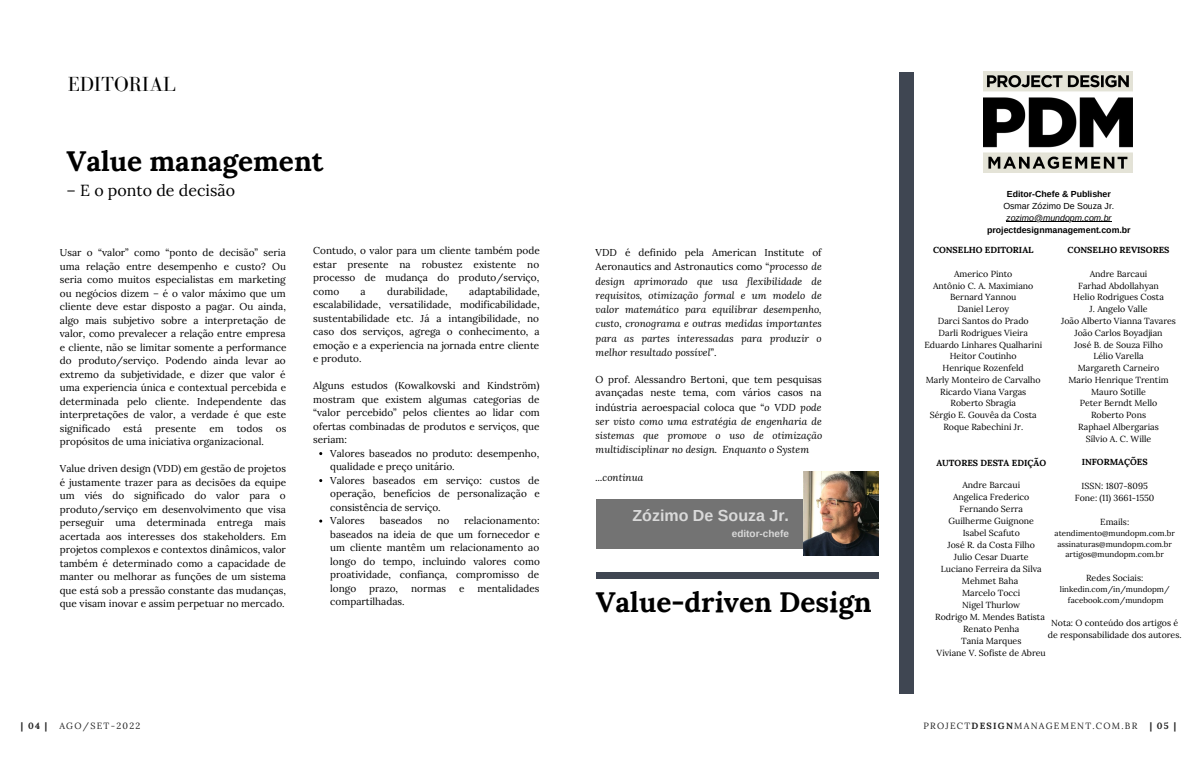
<style>
.page{position:relative;width:1191px;height:765px;background:#fff}
.page>*{position:absolute;margin:0;border:0;box-sizing:border-box;transform-origin:0 0}
.t1{font:700 28px "Lora";color:#000}
.t2{font:21px "Bodoni FLF";color:#000}
.t3{font:16px "Lora";color:#000}
.t4{font:700 16px "Arimo";color:#d9d9d9}
.t5{font:10px/13.5px "Lora";color:#000;text-align:justify}
.t6{font:italic 10px/14.2px "Lora";color:#000;text-align:justify}
.t7{font:700 10px "Arimo";color:#d9d9d9}
.t8{font:9px "Lora";letter-spacing:.14em;color:#222}
.t9{font:700 9px "Lora";color:#222}
.t10{font:8.8px/11.8px "Lora";color:#000;text-align:center}
.t11{font:700 8.8px "Lora";color:#000}
.t12{font:700 8.8px "Arimo";color:#000}
.t13{font:8.8px "Arimo";color:#000}
.t14{font:italic 8.8px "Arimo";color:#000}
.t15{font:8px/10.7px "Lora";color:#000;text-align:center}
.s1{font-style:normal}
.s2{font-weight:700}
</style>
<div class="page">
<img style="left:983px;top:72px;width:149px;height:100px">
<div style="left:899px;top:72px;width:13px;height:622px;background:#3f4652"></div>
<hr style="left:1006px;top:222px;width:105px;height:1px;background:#000">
<div style="left:596px;top:499px;width:282px;height:50px;background:#737373"></div>
<img style="left:803px;top:472px;width:75px;height:83px">
<div style="left:595px;top:572px;width:283px;height:6px;background:#3f4652"></div>
<h2 class="t2" style="left:68px;top:73px;width:110px">EDITORIAL</h2>
<h1 class="t1" style="left:67px;top:143px;width:258px">Value management</h1>
<h3 class="t3" style="left:67px;top:180px;width:170px">– E o ponto de decisão</h3>
<p class="t5" style="left:60px;top:246px;width:228px">Usar o “valor” como “ponto de decisão” seria uma relação entre desempenho e custo? Ou seria como muitos especialistas em marketing ou negócios dizem – é o valor máximo que um cliente deve estar disposto a pagar. Ou ainda, algo mais subjetivo sobre a interpretação de valor, como prevalecer a relação entre empresa e cliente, não se limitar somente a performance do produto/serviço. Podendo ainda levar ao extremo da subjetividade, e dizer que valor é uma experiencia única e contextual percebida e determinada pelo cliente. Independente das interpretações de valor, a verdade é que este significado</p>
<p class="t5" style="left:123px;top:421px;width:21px">está</p>
<p class="t5" style="left:155px;top:421px;width:43px">presente</p>
<p class="t5" style="left:209px;top:421px;width:16px">em</p>
<p class="t5" style="left:237px;top:421px;width:28px">todos</p>
<p class="t5" style="left:276px;top:421px;width:12px">os</p>
<p class="t5" style="left:60px;top:435px;width:205px">propósitos de uma iniciativa organizacional.</p>
<p class="t5" style="left:60px;top:462px;width:228px">Value driven design (VDD) em gestão de projetos é justamente trazer para as decisões da equipe um viés do significado do valor para o produto/serviço em desenvolvimento que visa perseguir uma determinada entrega mais acertada aos interesses dos stakeholders. Em projetos complexos e contextos dinâmicos, valor também é determinado como a capacidade de manter ou melhorar as funções de um sistema que está sob a pressão constante das mudanças, que visam inovar e assim perpetuar no mercado.</p>
<p class="t5" style="left:313px;top:244px;width:228px">Contudo, o valor para um cliente também pode estar presente na robustez existente no processo de mudança do produto/serviço, como</p>
<p class="t5" style="left:313px;top:284px;width:228px;text-indent:156px">adaptabilidade, escalabilidade, versatilidade, modificabilidade, sustentabilidade etc. Já a intangibilidade, no caso dos serviços, agrega o conhecimento, a emoção e a experiencia na jornada entre cliente e produto.</p>
<p class="t5" style="left:313px;top:379px;width:228px">Alguns estudos (Kowalkovski and Kindström) mostram que existem algumas categorias de “valor percebido” pelos clientes ao lidar com ofertas combinadas de produtos e serviços, que seriam:</p>
<p class="t5" style="left:360px;top:284px;width:7px">a</p>
<p class="t5" style="left:387px;top:284px;width:62px">durabilidade,</p>
<p class="t5" style="left:330px;top:446px;width:211px;text-align:left">Valores baseados no produto: desempenho, qualidade e preço unitário.<br>Valores baseados em serviço: custos de operação, benefícios de personalização e consistência de serviço.<br>Valores</p>
<p class="t5" style="left:330px;top:514px;width:211px;text-indent:134px">relacionamento: baseados na ideia de que um fornecedor e um cliente mantêm um relacionamento ao longo do tempo, incluindo valores como proatividade, confiança, compromisso de longo</p>
<p class="t5" style="left:380px;top:514px;width:44px">baseados</p>
<p class="t5" style="left:437px;top:514px;width:13px">no</p>
<p class="t5" style="left:369px;top:581px;width:30px">prazo,</p>
<p class="t5" style="left:411px;top:581px;width:36px">normas</p>
<p class="t5" style="left:459px;top:581px;width:7px">e</p>
<p class="t5" style="left:477px;top:581px;width:64px">mentalidades</p>
<p class="t5" style="left:330px;top:595px;width:76px">compartilhadas.</p>
<p class="t6" style="left:595px;top:245px;width:228px"><span class="s1">VDD é definido pela American Institute of Aeronautics and Astronautics como “</span>processo de design aprimorado que usa flexibilidade de requisitos, otimização formal e um modelo de valor matemático para equilibrar desempenho, custo, cronograma e outras medidas importantes para as partes interessadas para produzir o melhor resultado possível<span class="s1">”.</span></p>
<p class="t6" style="left:595px;top:372px;width:228px"><span class="s1">O prof. Alessandro Bertoni, que tem pesquisas avançadas neste tema, com vários casos na indústria aeroespacial coloca que “</span>o VDD pode ser visto como uma estratégia de engenharia de sistemas que promove o uso de otimização multidisciplinar no design. Enquanto o System</p>
<p class="t6" style="left:595px;top:470px;width:49px">...continua</p>
<h3 class="t4" style="left:632px;top:507px;width:158px">Zózimo De Souza Jr.</h3>
<p class="t7" style="left:731px;top:528px;width:59px">editor-chefe</p>
<h1 class="t1" style="left:595px;top:583px;width:277px">Value-driven Design</h1>
<p class="t12" style="left:1006px;top:189px;width:106px">Editor-Chefe &amp; Publisher</p>
<p class="t13" style="left:1003px;top:201px;width:112px">Osmar Zózimo De Souza Jr.</p>
<p class="t14" style="left:1006px;top:213px;width:107px">zozimo@mundopm.com.br</p>
<p class="t12" style="left:986px;top:225px;width:145px">projectdesignmanagement.com.br</p>
<p class="t11" style="left:1067px;top:244px;width:103px">CONSELHO REVISORES</p>
<p class="t10" style="left:1060px;top:268px;width:116px">Andre Barcaui<br>Farhad Abdollahyan<br>Helio Rodrigues Costa<br>J. Angelo Valle<br>João Alberto Vianna Tavares<br>João Carlos Boyadjian<br>José B. de Souza Filho<br>Lélio Varella<br>Margareth Carneiro<br>Mario Henrique Trentim<br>Mauro Sotille<br>Peter Berndt Mello<br>Roberto Pons<br>Raphael Albergarias<br>Sílvio A. C. Wille</p>
<p class="t11" style="left:932px;top:244px;width:102px">CONSELHO EDITORIAL</p>
<p class="t10" style="left:924px;top:268px;width:119px">Americo Pinto<br>Antônio C. A. Maximiano<br>Bernard Yannou<br>Daniel Leroy<br>Darci Santos do Prado<br>Darli Rodrigues Vieira<br>Eduardo Linhares Qualharini<br>Heitor Coutinho<br>Henrique Rozenfeld<br>Marly Monteiro de Carvalho<br>Ricardo Viana Vargas<br>Roberto Sbragia<br>Sérgio E. Gouvêa da Costa<br>Roque Rabechini Jr.</p>
<p class="t11" style="left:1081px;top:456px;width:68px">INFORMAÇÕES</p>
<p class="t10" style="left:1074px;top:479px;width:81px">ISSN: 1807-8095<br>Fone: (11) 3661-1550</p>
<p class="t10" style="left:1100px;top:515px;width:30px">Emails:</p>
<p class="t15" style="left:1054px;top:528px;width:122px">atendimento@mundopm.com.br assinaturas@mundopm.com.br artigos@mundopm.com.br</p>
<p class="t10" style="left:1085px;top:571px;width:59px">Redes Sociais:</p>
<p class="t15" style="left:1059px;top:584px;width:111px">linkedin.com/in/mundopm/ facebook.com/mundopm</p>
<p class="t10" style="left:1047px;top:617px;width:135px">Nota: O conteúdo dos artigos é de responsabilidade dos autores.</p>
<p class="t11" style="left:936px;top:457px;width:111px">AUTORES DESTA EDIÇÃO</p>
<p class="t10" style="left:935px;top:479px;width:112px">Andre Barcaui<br>Angelica Frederico<br>Fernando Serra<br>Guilherme Guignone<br>Isabel Scafuto<br>José R. da Costa Filho<br>Julio Cesar Duarte<br>Luciano Ferreira da Silva<br>Mehmet Baha<br>Marcelo Tocci<br>Nigel Thurlow<br>Rodrigo M. Mendes Batista<br>Renato Penha<br>Tania Marques<br>Viviane V. Sofiste de Abreu</p>
<p class="t9" style="left:21px;top:720px;width:28px">|04|</p>
<p class="t8" style="left:59px;top:720px;width:82px">AGO/SET-2022</p>
<p class="t8" style="left:923px;top:720px;width:216px">PROJECT<span class="s2">DESIGN</span>MANAGEMENT.COM.BR</p>
<p class="t9" style="left:1149px;top:720px;width:28px">|05|</p>
</div>
